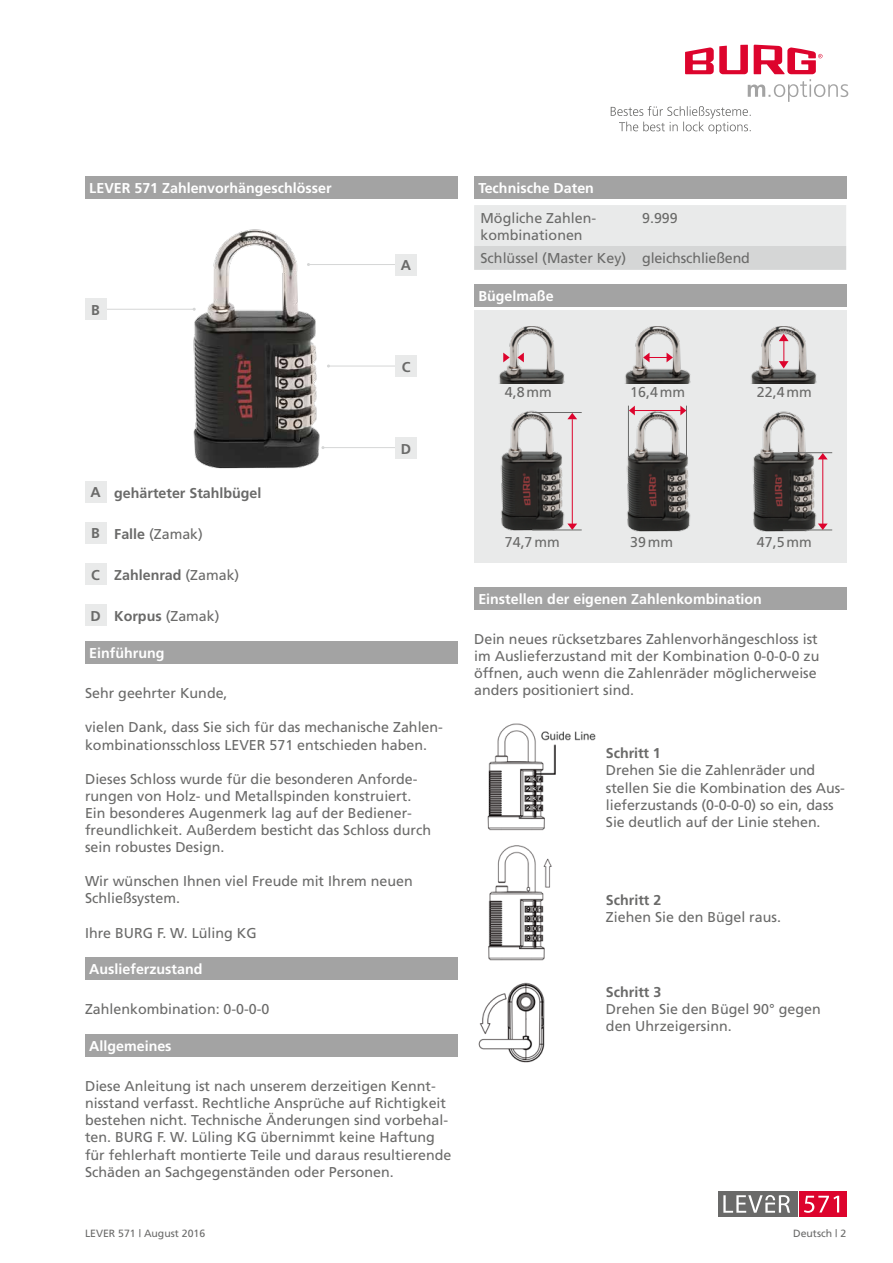
<style>
.page{position:relative;width:893px;height:1263px;background:#fff}
.page>*{position:absolute;margin:0;border:0;box-sizing:border-box;transform-origin:0 0}
.t1{font:14.25px/17.1px "Frutiger";color:#6a6a69}
.t2{font:700 14.25px "Frutiger";color:#fff}
.t3{font:700 14.25px "Frutiger";color:#6a6a69}
.t4{font:10.5px "Frutiger";color:#6a6a69}
.s1{font-weight:700}
.s2{font-weight:400}
</style>
<div class="page">
<svg style="left:611px;top:45px;width:237px;height:89px"></svg>
<div style="left:85px;top:176px;width:372px;height:23px;background:#a3a3a3"></div>
<hr style="left:323px;top:447px;width:74px;height:1px;background:#d5d6d6">
<img style="left:172px;top:229px;width:169px;height:240px">
<hr style="left:103px;top:309px;width:91px;height:1px;background:#d5d6d6">
<hr style="left:308px;top:264px;width:98px;height:1px;background:#d5d6d6">
<hr style="left:328px;top:366px;width:78px;height:1px;background:#d5d6d6">
<div style="left:85px;top:299px;width:21px;height:21px;background:#e9eaea"></div>
<div style="left:395px;top:355px;width:22px;height:22px;background:#e9eaea"></div>
<div style="left:395px;top:254px;width:22px;height:21px;background:#e9eaea"></div>
<div style="left:395px;top:437px;width:22px;height:22px;background:#e9eaea"></div>
<div style="left:85px;top:481px;width:21px;height:21px;background:#e9eaea"></div>
<div style="left:85px;top:522px;width:21px;height:21px;background:#e9eaea"></div>
<div style="left:85px;top:563px;width:21px;height:22px;background:#e9eaea"></div>
<div style="left:85px;top:605px;width:21px;height:21px;background:#e9eaea"></div>
<div style="left:85px;top:641px;width:372px;height:23px;background:#a3a3a3"></div>
<div style="left:85px;top:958px;width:372px;height:22px;background:#a3a3a3"></div>
<div style="left:85px;top:1034px;width:372px;height:23px;background:#a3a3a3"></div>
<div style="left:474px;top:176px;width:372px;height:23px;background:#a3a3a3"></div>
<svg style="left:474px;top:205px;width:372px;height:65px;background:#e1e2e2"></svg>
<div style="left:474px;top:284px;width:372px;height:22px;background:#a3a3a3"></div>
<div style="left:474px;top:310px;width:372px;height:252px;background:#e9eaea"></div>
<img style="left:499px;top:326px;width:66px;height:57px">
<svg style="left:517px;top:353px;width:7px;height:9px"></svg>
<svg style="left:503px;top:353px;width:7px;height:9px"></svg>
<img style="left:500px;top:410px;width:74px;height:121px">
<svg style="left:567px;top:413px;width:10px;height:6px"></svg>
<svg style="left:567px;top:524px;width:10px;height:6px"></svg>
<hr style="left:532px;top:412px;width:50px;height:1px;background:#6a6a69">
<hr style="left:532px;top:530px;width:50px;height:1px;background:#6a6a69">
<img style="left:625px;top:326px;width:66px;height:57px">
<svg style="left:643px;top:353px;width:30px;height:9px"></svg>
<img style="left:751px;top:326px;width:66px;height:57px">
<svg style="left:779px;top:334px;width:10px;height:34px"></svg>
<hr style="left:572px;top:419px;width:1px;height:106px;background:#dd042d">
<img style="left:752px;top:411px;width:74px;height:121px">
<hr style="left:783px;top:452px;width:49px;height:1px;background:#6a6a69">
<hr style="left:783px;top:530px;width:49px;height:1px;background:#6a6a69">
<svg style="left:818px;top:453px;width:10px;height:6px"></svg>
<svg style="left:818px;top:524px;width:10px;height:6px"></svg>
<hr style="left:822px;top:459px;width:1px;height:66px;background:#dd042d">
<img style="left:626px;top:411px;width:65px;height:121px">
<hr style="left:628px;top:406px;width:1px;height:51px;background:#6a6a69">
<hr style="left:686px;top:406px;width:1px;height:51px;background:#6a6a69">
<svg style="left:680px;top:406px;width:6px;height:9px"></svg>
<svg style="left:629px;top:406px;width:6px;height:9px"></svg>
<hr style="left:634px;top:410px;width:49px;height:1px;background:#dd042d">
<div style="left:474px;top:587px;width:372px;height:23px;background:#a3a3a3"></div>
<img style="left:487px;top:723px;width:109px;height:108px">
<img style="left:488px;top:845px;width:64px;height:116px">
<img style="left:478px;top:982px;width:67px;height:81px">
<div style="left:718px;top:1191px;width:80px;height:25px;background:#6a6a69"></div>
<div style="left:799px;top:1191px;width:47px;height:25px;background:#dd042d"></div>
<svg style="left:723px;top:1195px;width:67px;height:18px"></svg>
<svg style="left:804px;top:1196px;width:35px;height:17px"></svg>
<p class="t2" style="left:89px;top:180px;width:244px">LEVER 571 Zahlenvorhängeschlösser</p>
<p class="t3" style="left:91px;top:301px;width:10px">B</p>
<p class="t3" style="left:401px;top:257px;width:12px">A</p>
<p class="t3" style="left:402px;top:358px;width:10px">C</p>
<p class="t3" style="left:401px;top:440px;width:12px">D</p>
<p class="t3" style="left:91px;top:484px;width:172px">A gehärteter Stahlbügel</p>
<p class="t1" style="left:91px;top:525px;width:113px"><span class="s1">B Falle</span> (Zamak)</p>
<p class="t3" style="left:91px;top:567px;width:150px">C Zahlenrad <span class="s2">(Zamak)</span></p>
<p class="t3" style="left:91px;top:608px;width:131px">D Korpus <span class="s2">(Zamak)</span></p>
<p class="t2" style="left:89px;top:645px;width:77px">Einführung</p>
<p class="t1" style="left:85px;top:685px;width:144px">Sehr geehrter Kunde,</p>
<p class="t1" style="left:85px;top:719px;width:359px">vielen Dank, dass Sie sich für das mechanische Zahlen&shy;kombinationsschloss LEVER 571 entschieden haben.</p>
<p class="t1" style="left:85px;top:770px;width:348px">Dieses Schloss wurde für die besonderen Anforde&shy;rungen von Holz- und Metallspinden konstruiert.<br>Ein besonderes Augenmerk lag auf der Bediener&shy;freundlichkeit. Außerdem besticht das Schloss durch sein robustes Design.</p>
<p class="t1" style="left:85px;top:873px;width:329px">Wir wünschen Ihnen viel Freude mit Ihrem neuen<br>Schließsystem.</p>
<p class="t1" style="left:85px;top:924px;width:173px">Ihre BURG F. W. Lüling KG</p>
<p class="t2" style="left:89px;top:961px;width:115px">Auslieferzustand</p>
<p class="t1" style="left:85px;top:1001px;width:186px">Zahlenkombination: 0-0-0-0</p>
<p class="t2" style="left:89px;top:1038px;width:84px">Allgemeines</p>
<p class="t1" style="left:85px;top:1077px;width:368px">Diese Anleitung ist nach unserem derzeitigen Kennt&shy;nisstand verfasst. Rechtliche Ansprüche auf Richtigkeit bestehen nicht. Technische Änderungen sind vorbehal&shy;ten. BURG F. W. Lüling KG übernimmt keine Haftung für fehlerhaft montierte Teile und daraus resultierende Schäden an Sachgegenständen oder Personen.</p>
<p class="t2" style="left:478px;top:180px;width:117px">Technische Daten</p>
<p class="t1" style="left:480px;top:209px;width:117px">Mögliche Zahlen&shy;kombinationen</p>
<p class="t1" style="left:642px;top:209px;width:37px">9.999</p>
<p class="t1" style="left:480px;top:250px;width:271px">Schlüssel (Master Key) gleichschließend</p>
<p class="t2" style="left:478px;top:287px;width:77px">Bügelmaße</p>
<p class="t1" style="left:505px;top:383px;width:48px">4,8mm</p>
<p class="t1" style="left:505px;top:533px;width:56px">74,7mm</p>
<p class="t1" style="left:630px;top:383px;width:56px">16,4mm</p>
<p class="t1" style="left:757px;top:383px;width:56px">22,4mm</p>
<p class="t1" style="left:630px;top:533px;width:44px">39mm</p>
<p class="t1" style="left:757px;top:533px;width:56px">47,5mm</p>
<p class="t2" style="left:478px;top:590px;width:285px">Einstellen der eigenen Zahlenkombination</p>
<p class="t1" style="left:474px;top:630px;width:347px">Dein neues rücksetzbares Zahlenvorhängeschloss ist im Auslieferzustand mit der Kombination 0-0-0-0 zu öffnen, auch wenn die Zahlenräder möglicherweise anders positioniert sind.</p>
<p class="t3" style="left:606px;top:745px;width:56px">Schritt 1</p>
<p class="t1" style="left:606px;top:762px;width:241px">Drehen Sie die Zahlenräder und stellen Sie die Kombination des Aus&shy;lieferzustands (0-0-0-0) so ein, dass Sie deutlich auf der Linie stehen.</p>
<p class="t3" style="left:606px;top:892px;width:57px">Schritt 2</p>
<p class="t1" style="left:606px;top:908px;width:177px">Ziehen Sie den Bügel raus.</p>
<p class="t3" style="left:606px;top:984px;width:57px">Schritt 3</p>
<p class="t1" style="left:606px;top:1001px;width:216px">Drehen Sie den Bügel 90° gegen den Uhrzeigersinn.</p>
<p class="t4" style="left:85px;top:1227px;width:122px">LEVER 571 | August 2016</p>
<p class="t4" style="left:793px;top:1227px;width:55px">Deutsch | 2</p>
</div>
